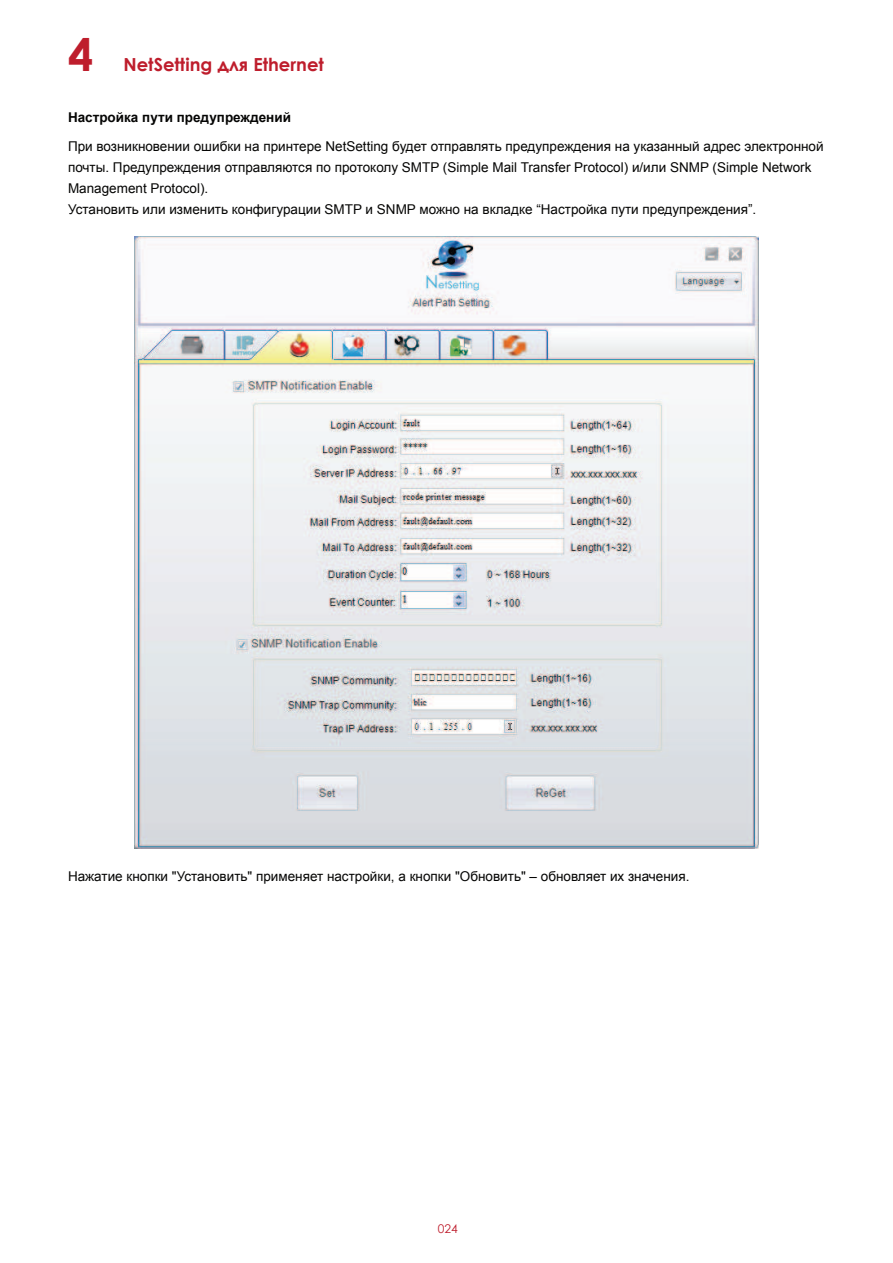
<style>
.page{position:relative;width:893px;height:1263px;background:#fff}
.page>*{position:absolute;margin:0;border:0;box-sizing:border-box;transform-origin:0 0}
.t1{font:700 18px "Century Gothic";color:#be1d2c}
.t2{font:13.5px/21px "Arial";color:#050504}
.t3{font:700 13.5px "Arial";color:#050504}
.t4{font:12px "Century Gothic";color:#be1d2c}
.s1{font-size:45px}
</style>
<div class="page">
<img style="left:134px;top:236px;width:625px;height:612px">
<h1 class="t1" style="left:68px;top:51px;width:257px"><span class="s1">4</span> NetSetting для Ethernet</h1>
<p class="t3" style="left:68px;top:109px;width:224px">Настройка пути предупреждений</p>
<p class="t2" style="left:68px;top:136px;width:757px">При возникновении ошибки на принтере NetSetting будет отправлять предупреждения на указанный адрес электронной почты. Предупреждения отправляются по протоколу SMTP (Simple Mail Transfer Protocol) и/или SNMP (Simple Network Management Protocol).<br>Установить или изменить конфигурации SMTP и SNMP можно на вкладке “Настройка пути предупреждения”.</p>
<p class="t2" style="left:68px;top:866px;width:623px">Нажатие кнопки "Установить" применяет настройки, а кнопки "Обновить" – обновляет их значения.</p>
<p class="t4" style="left:438px;top:1224px;width:21px">024</p>
</div>
